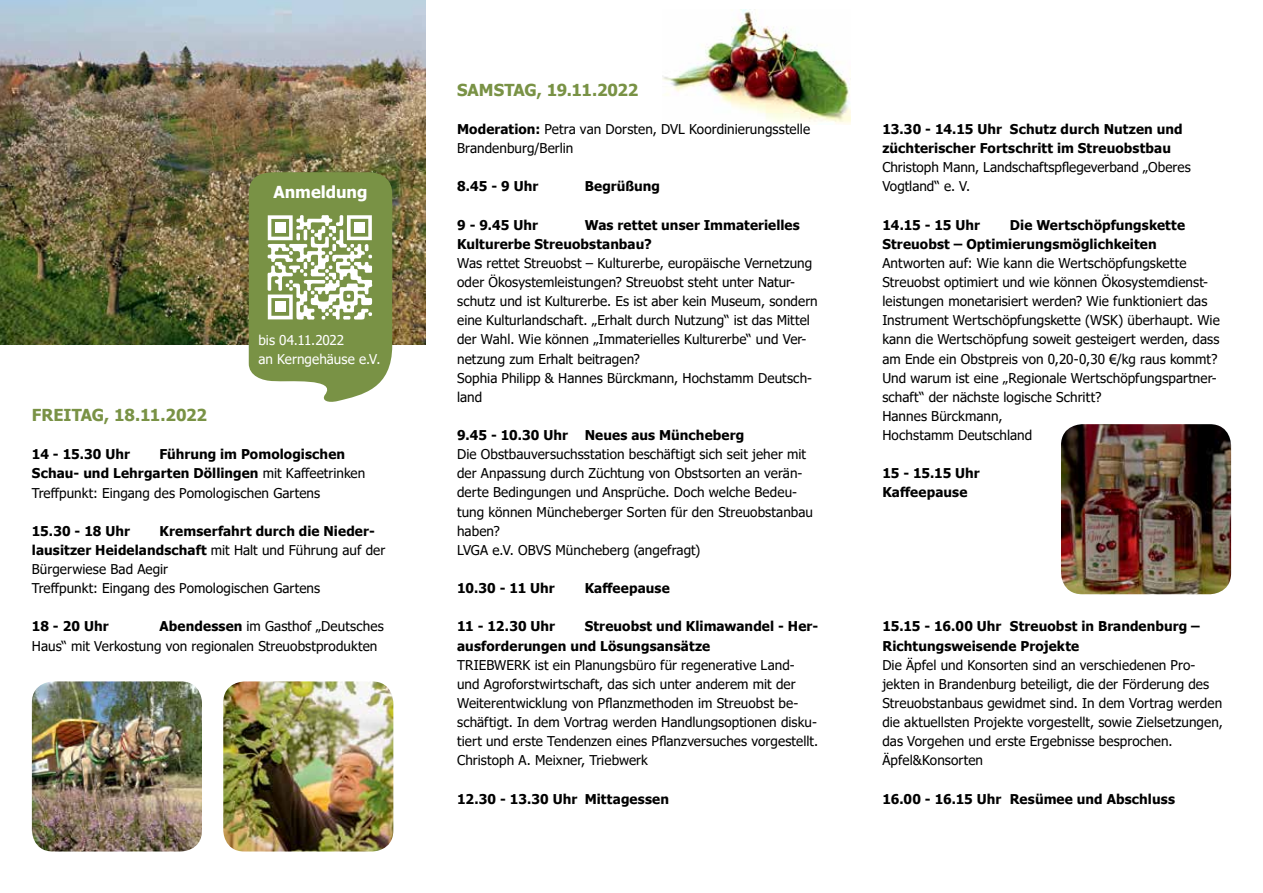
<style>
.page{position:relative;width:1263px;height:893px;background:#fff}
.page>*{position:absolute;margin:0;border:0;box-sizing:border-box;transform-origin:0 0}
.t1{font:700 16.5px "Tahoma";letter-spacing:-.015em;color:#799245}
.t2{font:700 16.5px "Tahoma";color:#fff}
.t3{font:13.5px/19.2px "Tahoma";letter-spacing:.005em;color:#000}
.t4{font:700 13.5px/19.2px "Tahoma";letter-spacing:.005em;color:#000}
.t5{font:13.5px/19.2px "Tahoma";letter-spacing:.005em;color:#fff}
.s1{font-weight:700}
</style>
<div class="page">
<img style="left:662px;top:10px;width:188px;height:115px">
<img style="left:0;top:0;width:425px;height:344px">
<img style="left:1061px;top:424px;width:170px;height:170px">
<img style="left:32px;top:681px;width:170px;height:170px">
<img style="left:223px;top:681px;width:170px;height:170px">
<svg style="left:249px;top:172px;width:143px;height:230px"></svg>
<div style="left:275px;top:222px;width:10px;height:11px;background:#fff"></div>
<div style="left:354px;top:222px;width:11px;height:11px;background:#fff"></div>
<div style="left:275px;top:302px;width:10px;height:10px;background:#fff"></div>
<p class="t2" style="left:274px;top:180px;width:95px">Anmeldung</p>
<p class="t5" style="left:258px;top:331px;width:124px">bis 04.11.2022<br>an Kerngehäuse e.V.</p>
<p class="t1" style="left:32px;top:403px;width:177px">FREITAG, 18.11.2022</p>
<p class="t4" style="left:32px;top:445px;width:100px">14 - 15.30 Uhr</p>
<p class="t3" style="left:32px;top:445px;width:335px;text-indent:128px"><span class="s1">Führung im Pomologischen<br>Schau- und Lehrgarten Döllingen</span> mit Kaffeetrinken<br>Treffpunkt: Eingang des Pomologischen Gartens</p>
<p class="t4" style="left:32px;top:522px;width:100px">15.30 - 18 Uhr</p>
<p class="t3" style="left:32px;top:522px;width:355px;text-indent:128px"><span class="s1">Kremserfahrt durch die Nieder&shy;lausitzer Heidelandschaft</span> mit Halt und Führung auf der Bürgerwiese Bad Aegir<br>Treffpunkt: Eingang des Pomologischen Gartens</p>
<p class="t4" style="left:32px;top:617px;width:78px">18 - 20 Uhr</p>
<p class="t3" style="left:32px;top:618px;width:353px;text-indent:128px"><span class="s1">Abendessen</span> im Gasthof „Deutsches<br>Haus“ mit Verkostung von regionalen Streuobstprodukten</p>
<p class="t1" style="left:457px;top:78px;width:183px">SAMSTAG, 19.11.2022</p>
<p class="t3" style="left:457px;top:120px;width:354px"><span class="s1">Moderation:</span> Petra van Dorsten, DVL Koordinierungsstelle<br>Brandenburg/Berlin</p>
<p class="t4" style="left:457px;top:177px;width:83px">8.45 - 9 Uhr</p>
<p class="t4" style="left:585px;top:177px;width:77px">Begrüßung</p>
<p class="t4" style="left:457px;top:216px;width:82px">9 - 9.45 Uhr</p>
<p class="t4" style="left:457px;top:216px;width:344px;text-indent:128px">Was rettet unser Immaterielles<br>Kulturerbe Streuobstanbau?</p>
<p class="t3" style="left:457px;top:254px;width:362px">Was rettet Streuobst – Kulturerbe, europäische Vernetzung oder Ökosystemleistungen? Streuobst steht unter Natur&shy;schutz und ist Kulturerbe. Es ist aber kein Museum, sondern eine Kulturlandschaft. „Erhalt durch Nutzung“ ist das Mittel der Wahl. Wie können „Immaterielles Kulturerbe“ und Ver&shy;netzung zum Erhalt beitragen?<br>Sophia Philipp &amp; Hannes Bürckmann, Hochstamm Deutsch&shy;land</p>
<p class="t4" style="left:457px;top:426px;width:289px">9.45 - 10.30 Uhr Neues aus Müncheberg</p>
<p class="t3" style="left:457px;top:445px;width:357px">Die Obstbauversuchsstation beschäftigt sich seit jeher mit der Anpassung durch Züchtung von Obstsorten an verän&shy;derte Bedingungen und Ansprüche. Doch welche Bedeu&shy;tung können Müncheberger Sorten für den Streuobstanbau haben?<br>LVGA e.V. OBVS Müncheberg (angefragt)</p>
<p class="t4" style="left:457px;top:579px;width:99px">10.30 - 11 Uhr</p>
<p class="t4" style="left:585px;top:579px;width:86px">Kaffeepause</p>
<p class="t4" style="left:457px;top:617px;width:99px">11 - 12.30 Uhr</p>
<p class="t4" style="left:457px;top:617px;width:363px;text-indent:128px">Streuobst und Klimawandel - Her&shy;ausforderungen und Lösungsansätze</p>
<p class="t3" style="left:457px;top:656px;width:363px">TRIEBWERK ist ein Planungsbüro für regenerative Land&shy;und Agroforstwirtschaft, das sich unter anderem mit der Weiterentwicklung von Pflanzmethoden im Streuobst be&shy;schäftigt. In dem Vortrag werden Handlungsoptionen disku&shy;tiert und erste Tendenzen eines Pflanzversuches vorgestellt.<br>Christoph A. Meixner, Triebwerk</p>
<p class="t4" style="left:457px;top:790px;width:213px">12.30 - 13.30 Uhr Mittagessen</p>
<p class="t4" style="left:882px;top:120px;width:302px">13.30 - 14.15 Uhr Schutz durch Nutzen und züchterischer Fortschritt im Streuobstbau</p>
<p class="t3" style="left:882px;top:158px;width:310px">Christoph Mann, Landschaftspflegeverband „Oberes<br>Vogtland“ e. V.</p>
<p class="t4" style="left:882px;top:216px;width:99px">14.15 - 15 Uhr</p>
<p class="t4" style="left:882px;top:216px;width:304px;text-indent:128px">Die Wertschöpfungskette<br>Streuobst – Optimierungsmöglichkeiten</p>
<p class="t3" style="left:882px;top:254px;width:339px">Antworten auf: Wie kann die Wertschöpfungskette Streuobst optimiert und wie können Ökosystemdienst&shy;leistungen monetarisiert werden? Wie funktioniert das Instrument Wertschöpfungskette (WSK) überhaupt. Wie kann die Wertschöpfung soweit gesteigert werden, dass am Ende ein Obstpreis von 0,20-0,30 €/kg raus kommt?<br>Und warum ist eine „Regionale Wertschöpfungspartner&shy;schaft“ der nächste logische Schritt?<br>Hannes Bürckmann,<br>Hochstamm Deutschland</p>
<p class="t4" style="left:882px;top:464px;width:99px">15 - 15.15 Uhr<br>Kaffeepause</p>
<p class="t4" style="left:882px;top:617px;width:319px">15.15 - 16.00 Uhr Streuobst in Brandenburg –<br>Richtungsweisende Projekte</p>
<p class="t3" style="left:882px;top:656px;width:342px">Die Äpfel und Konsorten sind an verschiedenen Pro&shy;jekten in Brandenburg beteiligt, die der Förderung des Streuobstanbaus gewidmet sind. In dem Vortrag werden die aktuellsten Projekte vorgestellt, sowie Zielsetzungen, das Vorgehen und erste Ergebnisse besprochen.<br>Äpfel&amp;Konsorten</p>
<p class="t4" style="left:882px;top:790px;width:294px">16.00 - 16.15 Uhr Resümee und Abschluss</p>
</div>
